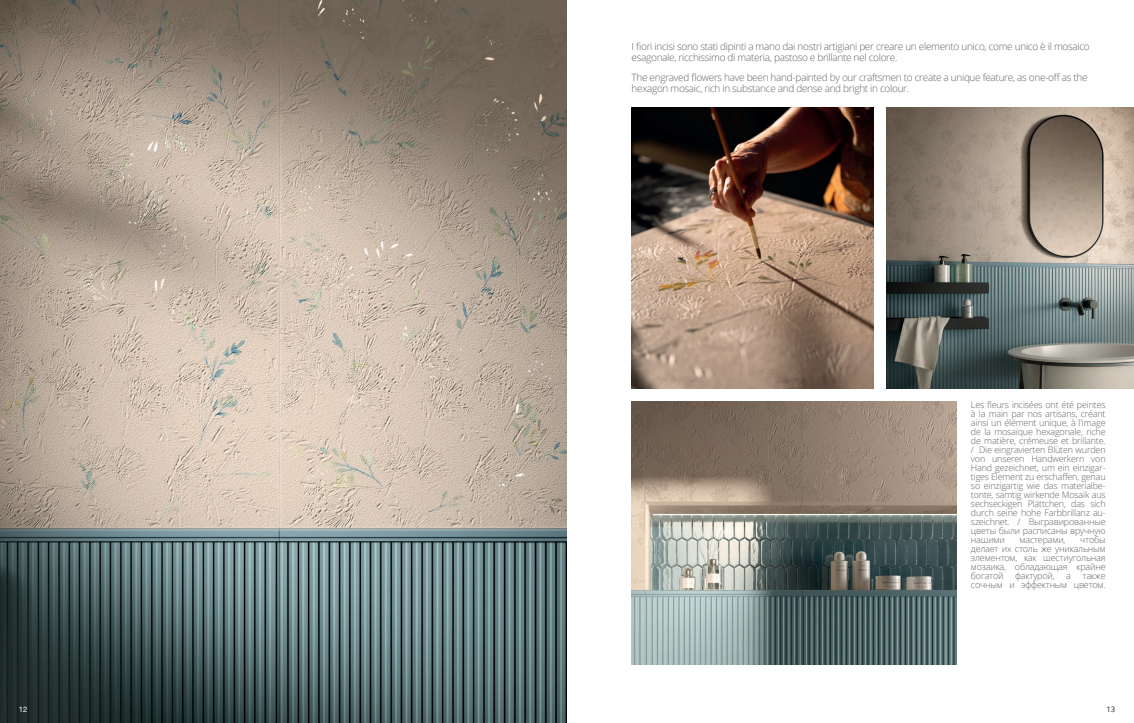
<style>
.page{position:relative;width:1134px;height:723px;background:#fff}
.page>*{position:absolute;margin:0;border:0;box-sizing:border-box;transform-origin:0 0}
.t1{font:300 10px/11px "Open Sans";letter-spacing:-.03em;color:#636366}
.t2{font:300 9px/9px "Open Sans";letter-spacing:-.02em;color:#636366;text-align:justify}
.t3{font:7.7px "Helvetica Neue LT Com";color:#fff}
.t4{font:7.7px "Open Sans";color:#231f20}
</style>
<div class="page">
<img style="left:0;top:0;width:567px;height:723px">
<img style="left:632px;top:401px;width:325px;height:263px">
<img style="left:632px;top:108px;width:241px;height:281px">
<img style="left:886px;top:108px;width:248px;height:281px">
<p class="t1" style="left:632px;top:40px;width:460px">I fiori incisi sono stati dipinti a mano dai nostri artigiani per creare un elemento unico, come unico è il mosaico esagonale, ricchissimo di materia, pastoso e brillante nel colore.</p>
<p class="t1" style="left:632px;top:71px;width:457px">The engraved flowers have been hand-painted by our craftsmen to create a unique feature, as one-off as the hexagon mosaic, rich in substance and dense and bright in colour.</p>
<p class="t2" style="left:971px;top:400px;width:136px">Les fleurs incisées ont été peintes à la main par nos artisans, créant ainsi un élément unique, à l'image de la mosaïque hexagonale, riche de matière, crémeuse et brillante. / Die eingravierten Blüten wurden von unseren Handwerkern von Hand gezeichnet, um ein einzigar&shy;tiges Element zu erschaffen, genau so einzigartig wie das materialbe&shy;tonte, samtig wirkende Mosaik aus sechseckigen Plättchen, das sich durch seine hohe Farbbrillanz au&shy;szeichnet. / Выгравированные цветы были расписаны вручную нашими</p>
<p class="t2" style="left:971px;top:535px;width:136px;text-indent:109px">чтобы делает их столь же уникальным элементом, как шестиугольная мозаика, обладающая крайне богатой</p>
<p class="t2" style="left:1019px;top:535px;width:47px">мастерами,</p>
<p class="t2" style="left:1015px;top:571px;width:41px">фактурой,</p>
<p class="t2" style="left:1066px;top:571px;width:6px">а</p>
<p class="t2" style="left:971px;top:571px;width:136px;text-align:right">также<br>сочным и эффектным цветом.</p>
<p class="t3" style="left:19px;top:704px;width:10px">12</p>
<p class="t4" style="left:1106px;top:704px;width:10px">13</p>
</div>
